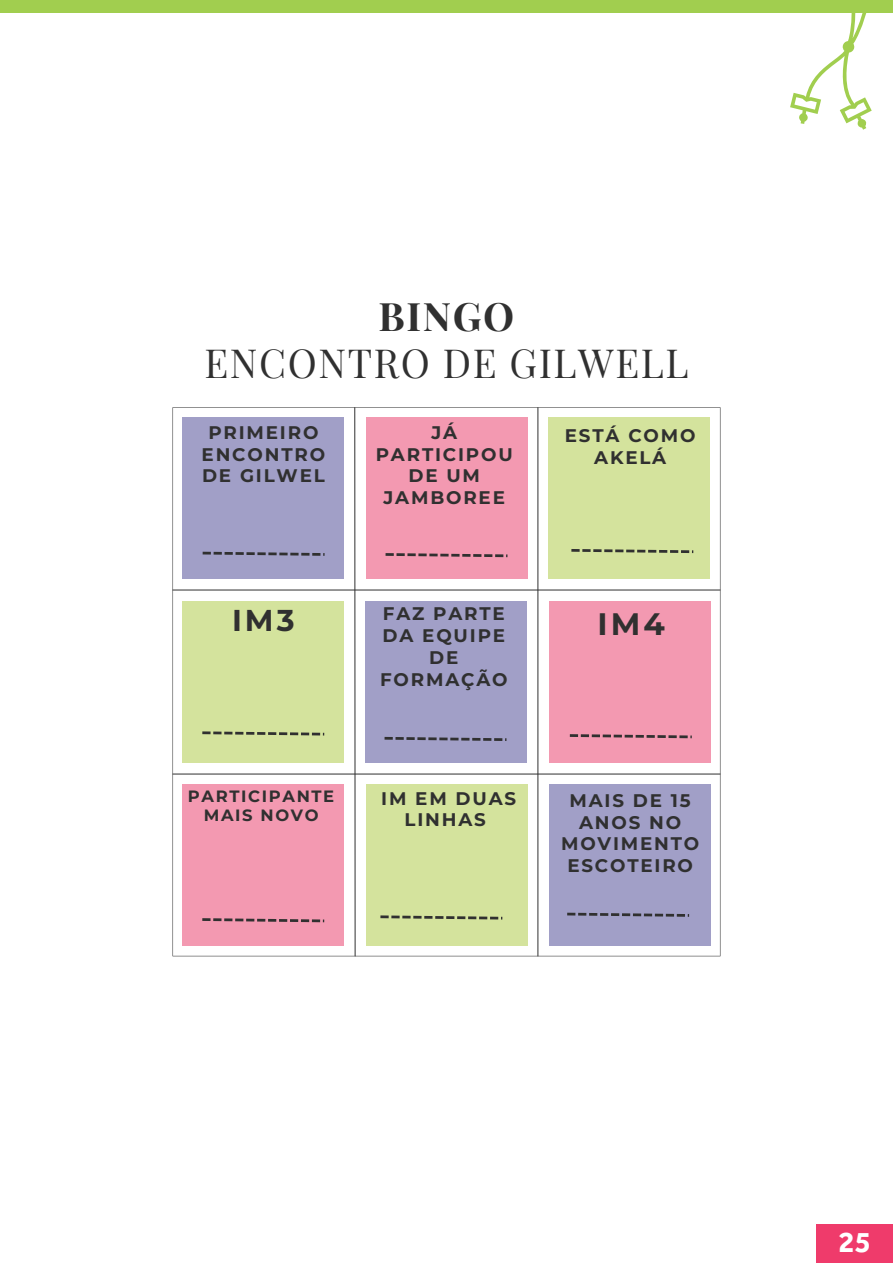
<style>
.page{position:relative;width:893px;height:1263px;background:#fff}
.page>*{position:absolute;margin:0;border:0;box-sizing:border-box;transform-origin:0 0}
.t1{font:39.3px/46.7px "Playfair Display";letter-spacing:.04em;color:#303030;text-align:center}
.t2{font:700 31.05px "Montserrat";color:#303030}
.t3{font:700 30.15px "Montserrat";color:#303030}
.t4{font:700 30px "Effra";color:#fff}
.t5{font:700 18.3px/21.9px "Montserrat";letter-spacing:.1em;color:#303030;text-align:center}
.t6{font:700 16.35px/19.2px "Montserrat";letter-spacing:.1em;color:#303030;text-align:center}
.s1{font-weight:700}
</style>
<div class="page">
<div style="left:816px;top:1225px;width:77px;height:38px;background:#ef3b6b"></div>
<div style="left:0;top:0;width:893px;height:13px;background:#a1ce4f"></div>
<svg style="left:790px;top:13px;width:82px;height:117px"></svg>
<svg style="left:173px;top:407px;width:547px;height:549px"></svg>
<div style="left:183px;top:418px;width:161px;height:161px;background:#a19fc7"></div>
<div style="left:366px;top:417px;width:161px;height:162px;background:#f399b1"></div>
<div style="left:183px;top:785px;width:161px;height:161px;background:#f399b1"></div>
<div style="left:365px;top:601px;width:161px;height:161px;background:#a19fc7"></div>
<div style="left:548px;top:417px;width:162px;height:162px;background:#d4e39d"></div>
<div style="left:549px;top:601px;width:161px;height:161px;background:#f399b1"></div>
<hr style="left:354px;top:408px;width:1px;height:548px;background:#303030">
<hr style="left:538px;top:408px;width:1px;height:548px;background:#303030">
<hr style="left:173px;top:590px;width:547px;height:1px;background:#303030">
<hr style="left:173px;top:774px;width:547px;height:1px;background:#303030">
<div style="left:549px;top:785px;width:161px;height:161px;background:#a19fc7"></div>
<div style="left:183px;top:601px;width:161px;height:161px;background:#d4e39d"></div>
<div style="left:366px;top:785px;width:161px;height:161px;background:#d4e39d"></div>
<svg style="left:203px;top:552px;width:122px;height:4px"></svg>
<svg style="left:386px;top:553px;width:121px;height:4px"></svg>
<svg style="left:571px;top:549px;width:122px;height:4px"></svg>
<svg style="left:570px;top:734px;width:122px;height:4px"></svg>
<svg style="left:385px;top:737px;width:121px;height:4px"></svg>
<svg style="left:202px;top:731px;width:122px;height:4px"></svg>
<svg style="left:202px;top:918px;width:122px;height:4px"></svg>
<svg style="left:380px;top:915px;width:122px;height:4px"></svg>
<svg style="left:567px;top:913px;width:122px;height:4px"></svg>
<p class="t1" style="left:204px;top:290px;width:486px"><span class="s1">BINGO<br></span>ENCONTRO DE GILWELL</p>
<p class="t5" style="left:202px;top:421px;width:125px">PRIMEIRO<br>ENCONTRO<br>DE GILWEL</p>
<p class="t5" style="left:376px;top:421px;width:139px">JÁ<br>PARTICIPOU<br>DE UM<br>JAMBOREE</p>
<p class="t5" style="left:565px;top:424px;width:132px">ESTÁ COMO<br>AKELÁ</p>
<p class="t3" style="left:232px;top:600px;width:64px">IM3</p>
<p class="t5" style="left:380px;top:602px;width:129px">FAZ PARTE<br>DA EQUIPE<br>DE<br>FORMAÇÃO</p>
<p class="t2" style="left:597px;top:603px;width:69px">IM4</p>
<p class="t6" style="left:188px;top:786px;width:148px">PARTICIPANTE<br>MAIS NOVO</p>
<p class="t5" style="left:381px;top:786px;width:137px">IM EM DUAS<br>LINHAS</p>
<p class="t5" style="left:561px;top:789px;width:140px">MAIS DE 15<br>ANOS NO<br>MOVIMENTO<br>ESCOTEIRO</p>
<h3 class="t4" style="left:838px;top:1224px;width:34px">25</h3>
</div>
